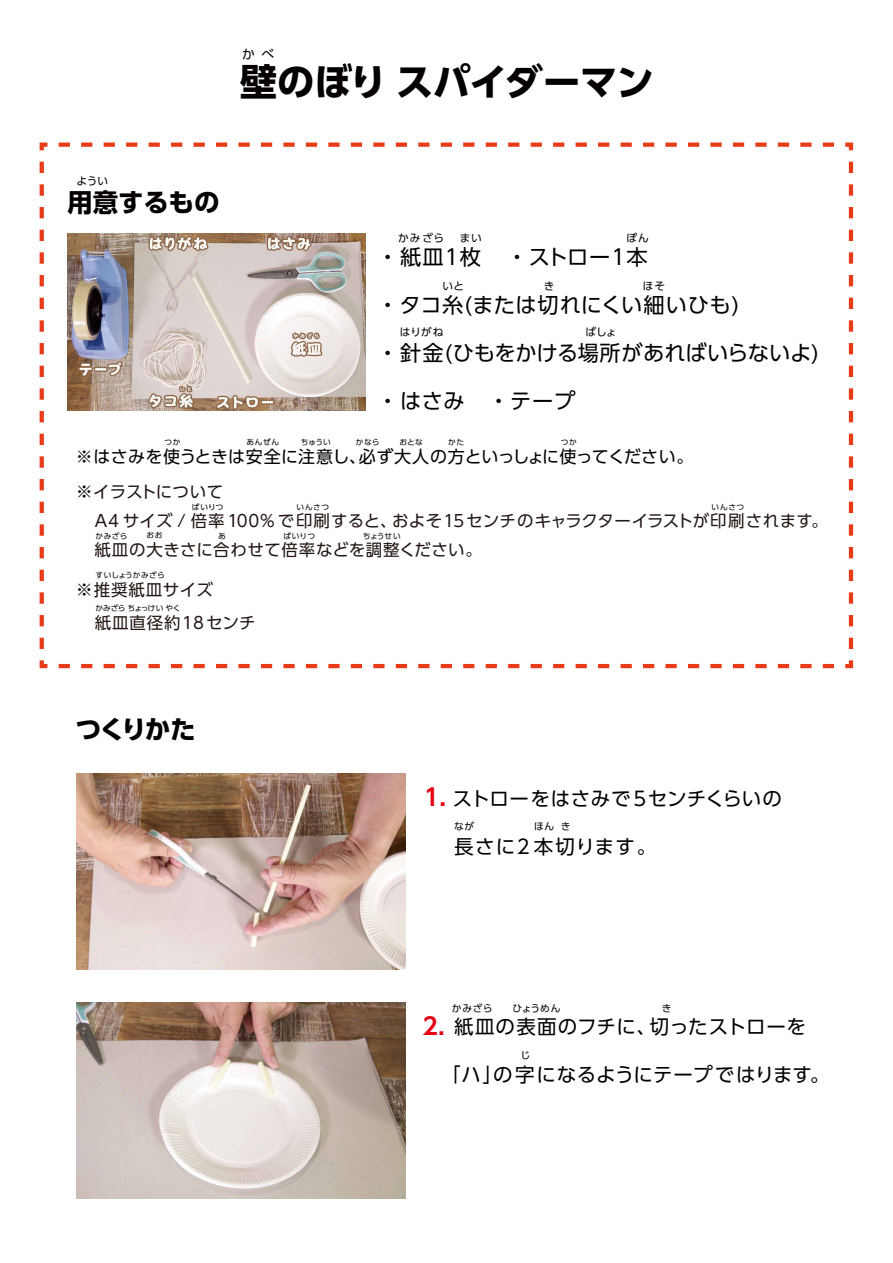
<style>
.page{position:relative;width:893px;height:1263px;background:#fff}
.page>*{position:absolute;margin:0;border:0;box-sizing:border-box;transform-origin:0 0}
.t1{font:700 37.35px "UD Shin Go Pro";letter-spacing:-.01em;color:#040000}
.t2{font:700 25.5px "UD Shin Go Pro";letter-spacing:-.01em;color:#040000}
.t3{font:700 23.4px "UD Shin Go Pro De";color:#e60012}
.t4{font:21.3px "UD Shin Go Pro";letter-spacing:.02em;color:#040000}
.t5{font:21.3px "UD Shin Go Pro";letter-spacing:-.01em;color:#040000}
.t6{font:21.3px "UD Shin Go Pro";letter-spacing:.05em;color:#040000}
.t7{font:19.5px "UD Shin Go Pro";letter-spacing:.025em;color:#040000}
.t8{font:19.5px "UD Shin Go Pro";letter-spacing:.065em;color:#040000}
.t9{font:16.95px "UD Shin Go Pro";letter-spacing:.015em;color:#040000}
.t10{font:16.5px/29.2px "UD Shin Go Pro";letter-spacing:.025em;color:#221815}
.t11{font:16.5px/32.7px "UD Shin Go Pro";letter-spacing:.05em;color:#221815}
.t12{font:12.75px "UD Shin Go Pro";color:#040000}
.t13{font:10.65px "UD Shin Go Pro";letter-spacing:.03em;color:#040000}
.t14{font:9.75px "UD Shin Go Pro";letter-spacing:.075em;color:#040000}
.t15{font:7.65px "UD Shin Go Pro";letter-spacing:.035em;color:#040000}
.t16{font:7.65px "UD Shin Go Pro";letter-spacing:-.025em;color:#040000}
.t17{font:7.65px "UD Shin Go Pro";letter-spacing:.01em;color:#040000}
.s1{font-size:16.95px;color:#040000}
.s2{font-family:"UD Shin Go Pro De";font-weight:700;font-size:23.4px;color:#e60012}
</style>
<div class="page">
<img style="left:67px;top:233px;width:299px;height:178px">
<img style="left:76px;top:774px;width:329px;height:195px">
<img style="left:76px;top:1003px;width:329px;height:195px">
<svg style="left:39px;top:660px;width:795px;height:9px"></svg>
<svg style="left:39px;top:142px;width:9px;height:507px"></svg>
<svg style="left:59px;top:142px;width:795px;height:9px"></svg>
<svg style="left:845px;top:162px;width:9px;height:507px"></svg>
<p class="t12" style="left:242px;top:44px;width:34px">か べ</p>
<h1 class="t1" style="left:240px;top:51px;width:416px">壁のぼり スパイダーマン</h1>
<p class="t13" style="left:77px;top:172px;width:33px">ようい</p>
<h2 class="t2" style="left:67px;top:182px;width:154px">用意するもの</h2>
<p class="t13" style="left:398px;top:229px;width:47px">かみざら</p>
<p class="t13" style="left:460px;top:229px;width:23px">まい</p>
<p class="t13" style="left:627px;top:229px;width:24px">ぽん</p>
<p class="t6" style="left:377px;top:239px;width:272px">・紙皿1枚 ・ストロー1本</p>
<p class="t4" style="left:377px;top:287px;width:364px">・タコ糸(または切れにくい細いひも)</p>
<p class="t5" style="left:377px;top:335px;width:443px">・針金(ひもをかける場所があればいらないよ)</p>
<p class="t4" style="left:377px;top:383px;width:200px">・はさみ　・テープ</p>
<p class="t9" style="left:76px;top:443px;width:619px">※はさみを使うときは安全に注意し、必ず大人の方といっしょに使ってください。</p>
<p class="t13" style="left:442px;top:277px;width:23px">いと</p>
<p class="t13" style="left:544px;top:277px;width:12px">き</p>
<p class="t13" style="left:643px;top:277px;width:24px">ほそ</p>
<p class="t13" style="left:400px;top:324px;width:45px">はりがね</p>
<p class="t13" style="left:585px;top:324px;width:32px">ばしょ</p>
<p class="t15" style="left:165px;top:436px;width:17px">つか</p>
<p class="t15" style="left:246px;top:436px;width:34px">あんぜん</p>
<p class="t15" style="left:301px;top:436px;width:31px">ちゅうい</p>
<p class="t15" style="left:356px;top:436px;width:25px">かなら</p>
<p class="t15" style="left:399px;top:436px;width:25px">おとな</p>
<p class="t15" style="left:448px;top:436px;width:17px">かた</p>
<p class="t15" style="left:561px;top:436px;width:17px">つか</p>
<p class="t10" style="left:95px;top:476px;width:735px;text-indent:-19px"><span class="s1">※</span>イラストについて<br>A4 サイズ / 倍率 100% で印刷すると、およそ15センチのキャラクターイラストが印刷されます。紙皿の大きさに合わせて倍率などを調整ください。</p>
<p class="t15" style="left:192px;top:501px;width:33px">ばいりつ</p>
<p class="t15" style="left:297px;top:501px;width:34px">いんさつ</p>
<p class="t15" style="left:712px;top:501px;width:34px">いんさつ</p>
<p class="t15" style="left:95px;top:529px;width:33px">かみざら</p>
<p class="t15" style="left:146px;top:529px;width:17px">おお</p>
<p class="t15" style="left:218px;top:529px;width:9px">あ</p>
<p class="t15" style="left:283px;top:529px;width:33px">ばいりつ</p>
<p class="t15" style="left:363px;top:529px;width:39px">ちょうせい</p>
<p class="t17" style="left:95px;top:569px;width:71px">すいしょうかみざら</p>
<p class="t16" style="left:95px;top:602px;width:87px">かみざらちょっけいやく</p>
<p class="t11" style="left:95px;top:573px;width:162px;text-indent:-19px"><span class="s1">※</span>推奨紙皿サイズ<br>紙皿直径約18センチ</p>
<h2 class="t2" style="left:76px;top:708px;width:121px">つくりかた</h2>
<h3 class="t3" style="left:420px;top:778px;width:27px">１.</h3>
<p class="t7" style="left:453px;top:782px;width:331px">ストローをはさみで5センチくらいの</p>
<p class="t8" style="left:454px;top:830px;width:204px">長さに2 本切ります。</p>
<p class="t14" style="left:454px;top:819px;width:22px">なが</p>
<p class="t14" style="left:534px;top:819px;width:38px">ほん き</p>
<p class="t14" style="left:452px;top:1000px;width:42px">かみざら</p>
<p class="t14" style="left:512px;top:1000px;width:50px">ひょうめん</p>
<p class="t14" style="left:662px;top:1000px;width:11px">き</p>
<p class="t14" style="left:520px;top:1047px;width:11px">じ</p>
<p class="t7" style="left:423px;top:1010px;width:385px"><span class="s2">2.</span> 紙皿の表面のフチに、切ったストローを</p>
<p class="t7" style="left:441px;top:1058px;width:390px">「ハ」の字になるようにテープではります。</p>
</div>
